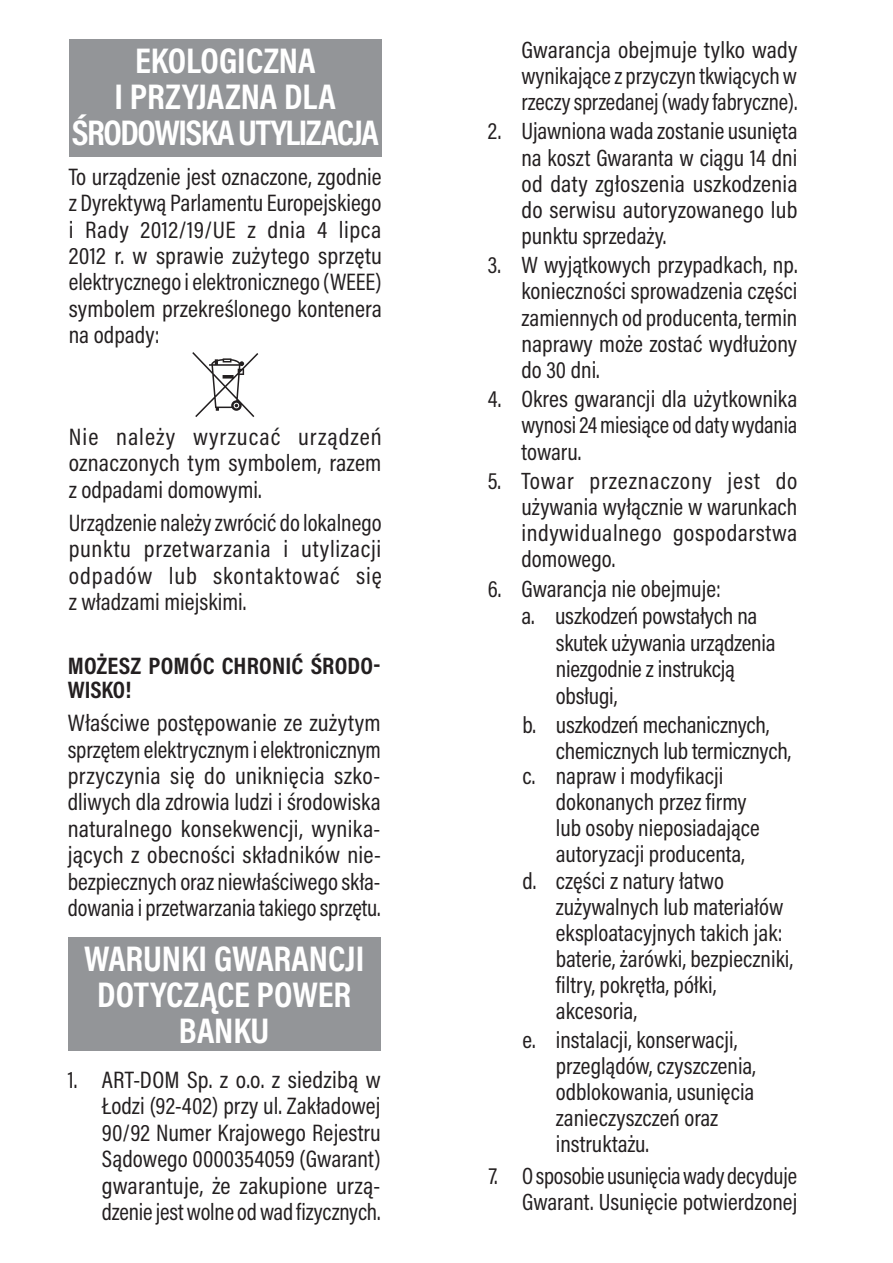
<style>
.page{position:relative;width:893px;height:1263px;background:#fff}
.page>*{position:absolute;margin:0;border:0;box-sizing:border-box;transform-origin:0 0}
.t1{font:700 36px/36px "Acumin Pro Cond";letter-spacing:-.005em;color:#fff;text-align:center}
.t2{font:24px/26.4px "Acumin Pro Cond";letter-spacing:.005em;color:#231f20;text-align:justify}
.t3{font:700 24px/24px "Acumin Pro Cond";letter-spacing:.01em;color:#231f20}
.t4{font:23.7px/26.1px "Acumin Pro Cond";color:#231f20;text-align:justify}
.t5{font:10.65px "Acumin Pro Cond";color:#231f20}
</style>
<div class="page">
<div style="left:69px;top:39px;width:313px;height:118px;background:#939598"></div>
<svg style="left:192px;top:352px;width:66px;height:65px"></svg>
<div style="left:68px;top:937px;width:313px;height:114px;background:#939598"></div>
<p class="t1" style="left:72px;top:41px;width:309px">EKOLOGICZNA<br>I PRZYJAZNA DLA<br>ŚRODOWISKA UTYLIZACJA</p>
<p class="t2" style="left:69px;top:163px;width:315px">To urządzenie jest oznaczone, zgodnie z Dyrektywą Parlamentu Europejskiego i Rady 2012/19/UE z dnia 4 lipca 2012 r. w sprawie zużytego sprzętu elektrycznego i elektronicznego (WEEE) symbolem przekreślonego kontenera na odpady:</p>
<p class="t2" style="left:69px;top:423px;width:314px">Nie należy wyrzucać urządzeń oznaczonych tym symbolem, razem z odpadami domowymi.</p>
<p class="t2" style="left:69px;top:509px;width:314px">Urządzenie należy zwrócić do lokalnego punktu przetwarzania i utylizacji odpadów lub skontaktować się z władzami miejskimi.</p>
<p class="t3" style="left:68px;top:653px;width:314px">MOŻESZ POMÓC CHRONIĆ ŚRODO-<br>WISKO!</p>
<p class="t2" style="left:68px;top:709px;width:315px">Właściwe postępowanie ze zużytym sprzętem elektrycznym i elektronicznym przyczynia się do uniknięcia szko&shy;dliwych dla zdrowia ludzi i środowiska naturalnego konsekwencji, wynika&shy;jących z obecności składników nie&shy;bezpiecznych oraz niewłaściwego skła&shy;dowania i przetwarzania takiego sprzętu.</p>
<p class="t1" style="left:84px;top:940px;width:282px">WARUNKI GWARANCJI<br>DOTYCZĄCE POWER<br>BANKU</p>
<p class="t2" style="left:102px;top:1066px;width:281px;text-indent:-34px">1. ART-DOM Sp. z o.o. z siedzibą w Łodzi (92-402) przy ul. Zakładowej 90/92 Numer Krajowego Rejestru Sądowego 0000354059 (Gwarant) gwarantuje, że zakupione urzą&shy;dzenie jest wolne od wad fizycznych.</p>
<p class="t4" style="left:521px;top:36px;width:278px">Gwarancja obejmuje tylko wady wynikające z przyczyn tkwiących w rzeczy sprzedanej (wady fabryczne).</p>
<p class="t4" style="left:521px;top:118px;width:278px;text-indent:-34px">2. Ujawniona wada zostanie usunięta na koszt Gwaranta w ciągu 14 dni od daty zgłoszenia uszkodzenia do serwisu autoryzowanego lub punktu sprzedaży.</p>
<p class="t4" style="left:521px;top:252px;width:278px;text-indent:-34px">3. W wyjątkowych przypadkach, np. konieczności sprowadzenia części zamiennych od producenta, termin naprawy może zostać wydłużony do 30 dni.</p>
<p class="t4" style="left:521px;top:386px;width:278px;text-indent:-34px">4. Okres gwarancji dla użytkownika wynosi 24 miesiące od daty wydania towaru.</p>
<p class="t4" style="left:521px;top:467px;width:278px;text-indent:-34px">5. Towar przeznaczony jest do używania wyłącznie w warunkach indywidualnego gospodarstwa domowego.</p>
<p class="t4" style="left:521px;top:575px;width:237px;line-height:27.2px;text-indent:-34px">6. Gwarancja nie obejmuje:<br>a. uszkodzeń powstałych na</p>
<p class="t4" style="left:556px;top:630px;width:221px;text-align:left">skutek używania urządzenia niezgodnie z instrukcją obsługi,</p>
<p class="t4" style="left:522px;top:711px;width:249px">b. uszkodzeń mechanicznych,</p>
<p class="t4" style="left:556px;top:737px;width:237px">chemicznych lub termicznych,</p>
<p class="t4" style="left:522px;top:762px;width:203px">c. napraw i modyfikacji</p>
<p class="t4" style="left:556px;top:788px;width:192px">dokonanych przez firmy</p>
<p class="t4" style="left:556px;top:814px;width:206px">lub osoby nieposiadające</p>
<p class="t4" style="left:556px;top:840px;width:190px">autoryzacji producenta,</p>
<p class="t4" style="left:522px;top:867px;width:203px">d. części z natury łatwo</p>
<p class="t4" style="left:556px;top:893px;width:229px">zużywalnych lub materiałów</p>
<p class="t4" style="left:556px;top:919px;width:228px">eksploatacyjnych takich jak:</p>
<p class="t4" style="left:556px;top:945px;width:239px">baterie, żarówki, bezpieczniki,</p>
<p class="t4" style="left:556px;top:971px;width:162px">filtry, pokrętła, półki,</p>
<p class="t4" style="left:556px;top:997px;width:83px">akcesoria,</p>
<p class="t4" style="left:556px;top:1027px;width:201px;text-align:left;text-indent:-34px">e. instalacji, konserwacji, przeglądów, czyszczenia, odblokowania, usunięcia zanieczyszczeń oraz instruktażu.</p>
<p class="t4" style="left:489px;top:1162px;width:310px;text-align:right">7. O sposobie usunięcia wady decyduje<br>Gwarant. Usunięcie potwierdzonej</p>
<p class="t5" style="left:639px;top:636px;width:8px">17</p>
</div>
